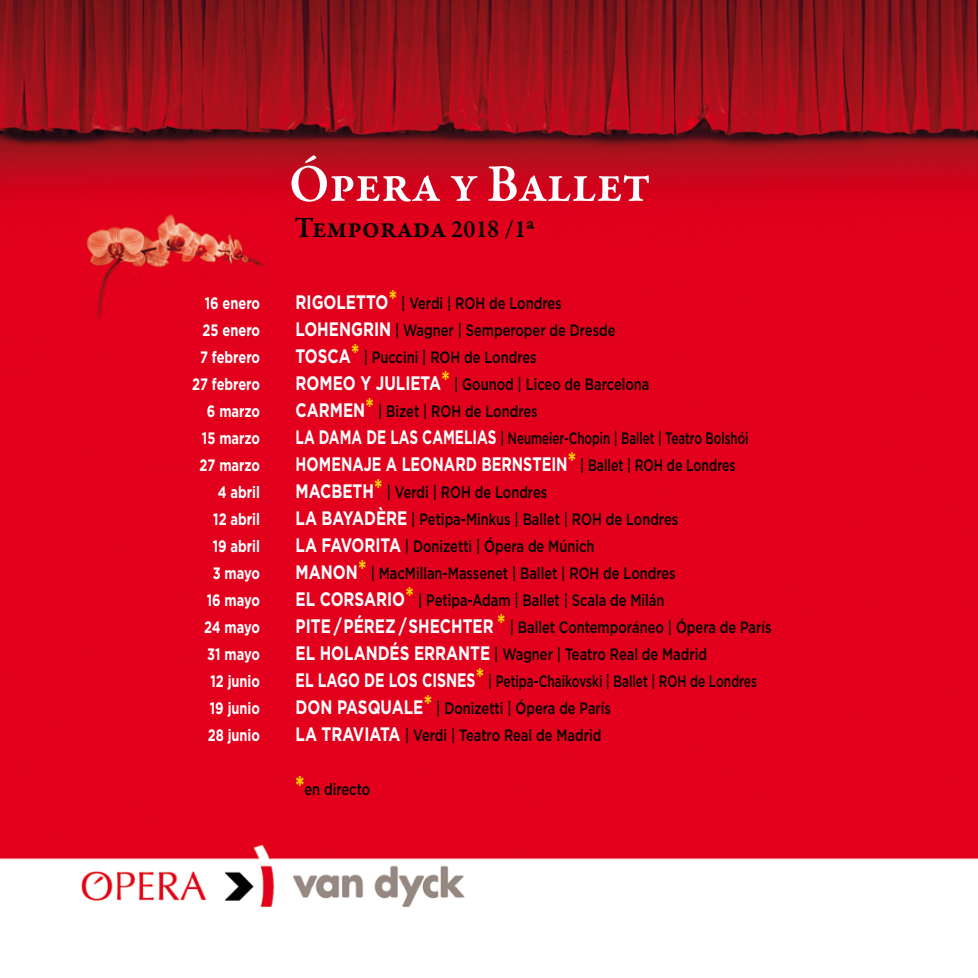
<style>
.page{position:relative;width:978px;height:978px;background:#fff}
.page>*{position:absolute;margin:0;border:0;box-sizing:border-box;transform-origin:0 0}
.t1{font:600 54px "Garamond Premr Pro";letter-spacing:-.005em;color:#fff;scale:.95 1}
.t2{font:600 30px "Garamond Premr Pro";letter-spacing:-.005em;color:#000;scale:.95 1}
.t3{font:700 19.5px "Gotham";color:#fff;scale:.74 1}
.t4{font:500 16.5px "Gotham";color:#000;scale:.78 1}
.t5{font:700 16.5px "Gotham";color:#fff;scale:.78 1}
.t6{font:500 16.5px "Gotham";color:#000;scale:.7 1}
.t7{font:500 16.5px "Gotham";color:#000;scale:.72 1}
.s1{font-size:25.5px}
.s2{font-weight:700;font-size:19.5px;color:#fff}
.s3{font-weight:700;font-size:27px;color:#ffd400}
.s4{font-size:27px;color:#ffd400}
.s5{font-weight:500;font-size:16.5px;color:#000}
.s6{font-weight:900;font-size:27px;color:#ffd400}
</style>
<div class="page">
<img style="left:0;top:0;width:978px;height:907px">
<h1 class="t1" style="left:289px;top:151px;width:382px">Ópera y Ballet</h1>
<h2 class="t2" style="left:295px;top:209px;width:254px">Temporada <span class="s1">2018 /1</span>ª</h2>
<p class="t5" style="left:205px;top:294px;width:72px">16 ENERO</p>
<p class="t4" style="left:296px;top:294px;width:343px"><span class="s2">RIGOLETTO</span><span class="s3">*</span> | Verdi | ROH de Londres</p>
<p class="t5" style="left:203px;top:321px;width:75px">25 ENERO</p>
<p class="t4" style="left:296px;top:321px;width:412px"><span class="s2">LOHENGRIN</span> | Wagner | Semperoper de Dresde</p>
<p class="t5" style="left:200px;top:348px;width:78px">7 FEBRERO</p>
<p class="t4" style="left:296px;top:348px;width:311px"><span class="s2">TOSCA</span><span class="s3">*</span> | Puccini | ROH de Londres</p>
<p class="t5" style="left:192px;top:375px;width:89px">27 FEBRERO</p>
<p class="t4" style="left:296px;top:375px;width:455px"><span class="s2">ROMEO Y JULIETA</span><span class="s3">*</span> | Gounod | Liceo de Barcelona</p>
<p class="t5" style="left:207px;top:402px;width:70px">6 MARZO</p>
<p class="t4" style="left:296px;top:402px;width:312px"><span class="s2">CARMEN</span><span class="s3">*</span> | Bizet | ROH de Londres</p>
<p class="t5" style="left:202px;top:429px;width:76px">15 MARZO</p>
<p class="t6" style="left:296px;top:429px;width:649px"><span class="s2">LA DAMA DE LAS CAMELIAS</span> | Neumeier-Chopin | Ballet | Teatro Bolshói</p>
<p class="t5" style="left:200px;top:456px;width:79px">27 MARZO</p>
<p class="t3" style="left:296px;top:453px;width:596px">HOMENAJ E A LEONARD BERNSTEIN<span class="s4">*</span> <span class="s5">| Ballet | ROH de Londres</span></p>
<p class="t5" style="left:218px;top:483px;width:56px">4 ABRIL</p>
<p class="t4" style="left:296px;top:483px;width:324px"><span class="s2">MACBETH</span><span class="s3">*</span> | Verdi | ROH de Londres</p>
<p class="t5" style="left:213px;top:510px;width:61px">12 ABRIL</p>
<p class="t4" style="left:296px;top:510px;width:492px"><span class="s2">LA BAYADÈRE</span> | Petipa-Minkus | Ballet | ROH de Londres</p>
<p class="t5" style="left:213px;top:537px;width:62px">19 ABRIL</p>
<p class="t4" style="left:296px;top:537px;width:385px"><span class="s2">LA FAVORITA</span> | Donizetti | Ópera de Múnich</p>
<p class="t5" style="left:213px;top:564px;width:62px">3 MAYO</p>
<p class="t4" style="left:296px;top:564px;width:489px"><span class="s2">MANON</span><span class="s3">*</span> | MacMillan-Massenet | Ballet | ROH de Londres</p>
<p class="t5" style="left:207px;top:591px;width:70px">16 MAYO</p>
<p class="t4" style="left:296px;top:591px;width:474px"><span class="s2">EL CORSARIO</span><span class="s3">*</span> | Petipa-Adam | Ballet | Scala de Milán</p>
<p class="t5" style="left:204px;top:618px;width:73px">24 MAYO</p>
<p class="t4" style="left:296px;top:618px;width:612px"><span class="s2">PITE /PÉREZ / SHECHTER</span> <span class="s3">*</span> | Ballet Contemporáneo | Ópera de París</p>
<p class="t5" style="left:207px;top:645px;width:69px">31 MAYO</p>
<p class="t4" style="left:296px;top:645px;width:529px"><span class="s2">EL HOLANDÉS ERRANTE</span> | Wagner | Teatro Real de Madrid</p>
<p class="t5" style="left:210px;top:672px;width:65px">12 JUNIO</p>
<p class="t7" style="left:296px;top:672px;width:642px"><span class="s2">EL LAGO DE LOS CISNES</span><span class="s3">*</span> | Petipa-Chaikovski | Ballet | ROH de Londres</p>
<p class="t5" style="left:210px;top:699px;width:66px">19 JUNIO</p>
<p class="t4" style="left:296px;top:699px;width:406px"><span class="s2">DON PASQUALE</span><span class="s3">*</span> | Donizetti | Ópera de París</p>
<p class="t5" style="left:208px;top:726px;width:69px">28 JUNIO</p>
<p class="t4" style="left:296px;top:726px;width:393px"><span class="s2">LA TRAVIATA</span> | Verdi | Teatro Real de Madrid</p>
<p class="t4" style="left:296px;top:780px;width:97px"><span class="s6">*</span>en directo</p>
</div>
